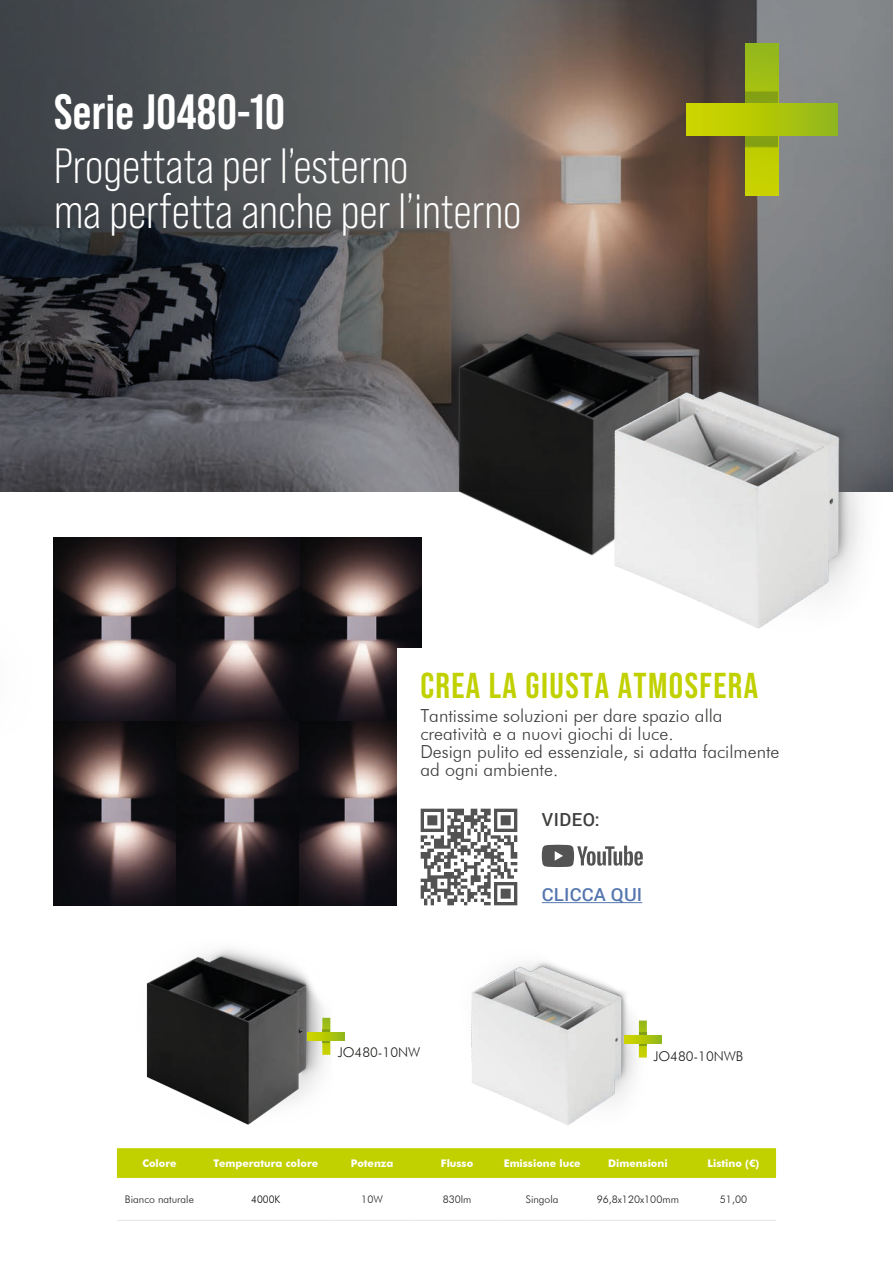
<style>
.page{position:relative;width:893px;height:1263px;background:#fff}
.page>*{position:absolute;margin:0;border:0;box-sizing:border-box;transform-origin:0 0}
.t1{font:49.5px "Bebas Neue Pro";color:#fff}
.t2{font:700 49.5px "Bebas Neue Pro";letter-spacing:.01em;color:#fff}
.CelleTab{font:700 36px "Bebas Neue Pro";letter-spacing:.04em;color:#c1d100}
.CelleTab-2{font:300 18px/18px "Futura BT";color:#3d3d3c}
.t3{font:500 18px "Roboto";letter-spacing:.01em;color:#5576af;scale:1.04 1}
.t4{font:500 18px "Roboto";letter-spacing:.03em;color:#3d3d3c}
.CelleTab-3{font:300 13.5px "Futura BT";color:#1d1d1b}
.IntestazioniTab{font:700 10.5px "Futura Md BT";color:#fff}
.CelleTab-4{font:300 10.5px "Futura BT";color:#1d1d1b}
.IntestazioniTab-2{font:700 10.5px "Futura BT";color:#fff}
.CelleTab-5{font:300 10.5px "Futura BT";color:#000;scale:.96 1}
</style>
<div class="page">
<img style="left:0;top:0;width:893px;height:491px">
<svg style="left:746px;top:44px;width:32px;height:151px;background:#afc50b"></svg>
<div style="left:746px;top:96px;width:32px;height:7px;background:#83a016"></div>
<svg style="left:746px;top:90px;width:32px;height:6px"></svg>
<div style="left:746px;top:136px;width:32px;height:7px;background:#83a016"></div>
<svg style="left:746px;top:143px;width:32px;height:6px"></svg>
<div style="left:686px;top:103px;width:152px;height:33px;background:linear-gradient(to right,#d3d700,#92b819)"></div>
<img style="left:54px;top:537px;width:368px;height:368px">
<div style="left:117px;top:1148px;width:659px;height:30px;background:#c1d100"></div>
<hr style="left:117px;top:1220px;width:85px;height:1px;background:#e4e4e3">
<hr style="left:202px;top:1220px;width:128px;height:1px;background:#e4e4e3">
<hr style="left:330px;top:1220px;width:85px;height:1px;background:#e4e4e3">
<hr style="left:415px;top:1220px;width:85px;height:1px;background:#e4e4e3">
<hr style="left:500px;top:1220px;width:85px;height:1px;background:#e4e4e3">
<hr style="left:585px;top:1220px;width:106px;height:1px;background:#e4e4e3">
<hr style="left:691px;top:1220px;width:85px;height:1px;background:#e4e4e3">
<img style="left:116px;top:948px;width:216px;height:204px">
<img style="left:392px;top:961px;width:302px;height:191px">
<svg style="left:322px;top:1018px;width:8px;height:37px"></svg>
<svg style="left:308px;top:1032px;width:37px;height:8px"></svg>
<svg style="left:639px;top:1020px;width:8px;height:37px"></svg>
<svg style="left:624px;top:1035px;width:37px;height:8px"></svg>
<div style="left:398px;top:648px;width:420px;height:289px;background:#fff"></div>
<img style="left:419px;top:268px;width:286px;height:304px">
<img style="left:495px;top:296px;width:398px;height:333px">
<img style="left:0;top:349px;width:114px;height:414px">
<svg style="left:420px;top:808px;width:223px;height:98px"></svg>
<hr style="left:542px;top:902px;width:100px;height:1px;background:#5576af">
<p class="t2" style="left:54px;top:83px;width:232px">Serie JO480-10</p>
<p class="t1" style="left:54px;top:138px;width:356px">Progettata per l’esterno</p>
<p class="t1" style="left:54px;top:183px;width:469px">ma perfetta anche per l’interno</p>
<p class="CelleTab" style="left:420px;top:664px;width:339px">CREA LA GIUSTA ATMOSFERA</p>
<p class="CelleTab-2" style="left:420px;top:706px;width:361px">Tantissime soluzioni per dare spazio alla creatività e a nuovi giochi di luce.<br>Design pulito ed essenziale, si adatta facilmente ad ogni ambiente.</p>
<p class="t4" style="left:542px;top:807px;width:59px">VIDEO:</p>
<p class="t3" style="left:542px;top:882px;width:98px">CLICCA QUI</p>
<p class="CelleTab-3" style="left:338px;top:1044px;width:84px">JO480-10NW</p>
<p class="CelleTab-3" style="left:653px;top:1047px;width:92px">JO480-10NWB</p>
<p class="IntestazioniTab" style="left:142px;top:1157px;width:36px">Colore</p>
<p class="IntestazioniTab" style="left:213px;top:1157px;width:106px">Temperatura colore</p>
<p class="IntestazioniTab" style="left:351px;top:1157px;width:44px">Potenza</p>
<p class="IntestazioniTab" style="left:441px;top:1157px;width:34px">Flusso</p>
<p class="IntestazioniTab" style="left:504px;top:1157px;width:78px">Emissione luce</p>
<p class="IntestazioniTab" style="left:608px;top:1157px;width:61px">Dimensioni</p>
<p class="IntestazioniTab-2" style="left:708px;top:1157px;width:53px">Listino (€)</p>
<p class="CelleTab-4" style="left:125px;top:1193px;width:70px">Bianco naturale</p>
<p class="CelleTab-5" style="left:251px;top:1193px;width:32px">4000K</p>
<p class="CelleTab-4" style="left:361px;top:1193px;width:23px">10W</p>
<p class="CelleTab-4" style="left:443px;top:1193px;width:30px">830lm</p>
<p class="CelleTab-4" style="left:526px;top:1193px;width:34px">Singola</p>
<p class="CelleTab-4" style="left:597px;top:1193px;width:84px">96,8x120x100mm</p>
<p class="CelleTab-4" style="left:720px;top:1193px;width:29px">51,00</p>
</div>
